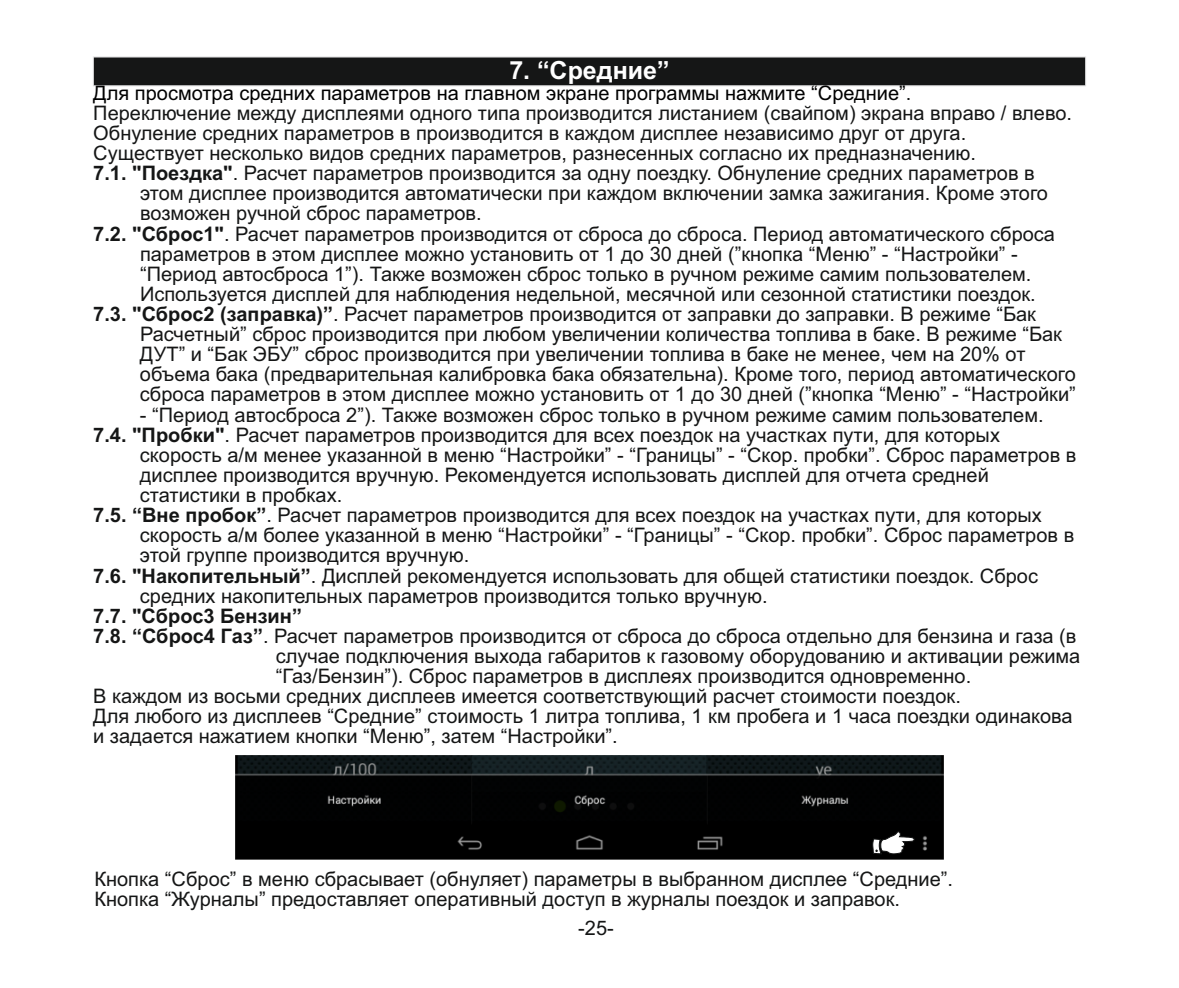
<style>
.page{position:relative;width:1179px;height:988px;background:#fff}
.page>*{position:absolute;margin:0;border:0;box-sizing:border-box;transform-origin:0 0}
.t1{font:700 25px "Arial";color:#fff}
.t2{font:20px/20px "Arial";color:#151616}
.t3{font:700 20px "Arial";color:#151616}
.s1{color:#000}
.s2{font-weight:700}
</style>
<div class="page">
<img style="left:235px;top:755px;width:709px;height:104px">
<svg style="left:93px;top:56px;width:993px;height:30px;background:#252626"></svg>
<svg style="left:872px;top:831px;width:43px;height:23px"></svg>
<p class="t1" style="left:509px;top:60px;width:162px">7. “Средние”</p>
<p class="t2" style="left:93px;top:84px;width:980px"><span class="s1">Для просмотра средних параметров на главном экране программы нажмите “Средние”</span>.<br>Переключение между дисплеями одного типа производится листанием (свайпом) экрана вправо / влево.<br>Обнуление средних параметров в производится в каждом дисплее независимо друг от друга.<br>Существует несколько видов средних параметров, разнесенных согласно их предназначению.<br><span class="s2">7.1. "Поездка"</span>. Расчет параметров производится за одну поездку. Обнуление средних параметров в</p>
<p class="t2" style="left:140px;top:185px;width:909px">этом дисплее производится автоматически при каждом включении замка зажигания. Кроме этого</p>
<p class="t2" style="left:140px;top:205px;width:343px">возможен ручной сброс параметров.</p>
<p class="t2" style="left:93px;top:225px;width:963px"><span class="s2">7.2. "Сброс1"</span>. Расчет параметров производится от сброса до сброса. Период автоматического сброса</p>
<p class="t2" style="left:140px;top:245px;width:879px">параметров в этом дисплее можно установить от 1 до 30 дней (”кнопка “Меню” - “Настройки” -</p>
<p class="t2" style="left:140px;top:265px;width:893px">“Период автосброса 1”). Также возможен сброс только в ручном режиме самим пользователем.</p>
<p class="t2" style="left:140px;top:286px;width:897px">Используется дисплей для наблюдения недельной, месячной или сезонной статистики поездок.</p>
<p class="t2" style="left:93px;top:306px;width:944px"><span class="s2">7.3. "Сброс2 (заправка)”</span>. Расчет параметров производится от заправки до заправки. В режиме “Бак</p>
<p class="t2" style="left:140px;top:326px;width:923px">Расчетный” сброс производится при любом увеличении количества топлива в баке. В режиме “Бак</p>
<p class="t2" style="left:140px;top:346px;width:887px">ДУТ” и “Бак ЭБУ” сброс производится при увеличении топлива в баке не менее, чем на 20% от</p>
<p class="t2" style="left:140px;top:366px;width:937px">объема бака (предварительная калибровка бака обязательна). Кроме того, период автоматического</p>
<p class="t2" style="left:140px;top:386px;width:937px">сброса параметров в этом дисплее можно установить от 1 до 30 дней (”кнопка “Меню” - “Настройки”</p>
<p class="t2" style="left:93px;top:406px;width:952px;text-indent:47px">- “Период автосброса 2”). Также возможен сброс только в ручном режиме самим пользователем.<br><span class="s2">7.4. "Пробки"</span>. Расчет параметров производится для всех поездок на участках пути, для которых</p>
<p class="t2" style="left:140px;top:446px;width:938px">скорость а/м менее указанной в меню “Настройки” - “Границы” - “Скор. пробки”. Сброс параметров в</p>
<p class="t2" style="left:140px;top:467px;width:850px">дисплее производится вручную. Рекомендуется использовать дисплей для отчета средней</p>
<p class="t2" style="left:140px;top:487px;width:204px">статистики в пробках.</p>
<p class="t2" style="left:93px;top:507px;width:950px"><span class="s2">7.5. “Вне пробок”</span>. Расчет параметров производится для всех поездок на участках пути, для которых</p>
<p class="t2" style="left:140px;top:527px;width:936px">скорость а/м более указанной в меню “Настройки” - “Границы” - “Скор. пробки”. Сброс параметров в</p>
<p class="t2" style="left:140px;top:547px;width:331px">этой группе производится вручную.</p>
<p class="t2" style="left:93px;top:567px;width:946px"><span class="s2">7.6. "Накопительный”</span>. Дисплей рекомендуется использовать для общей статистики поездок. Сброс</p>
<p class="t2" style="left:140px;top:587px;width:629px">средних накопительных параметров производится только вручную.</p>
<p class="t3" style="left:93px;top:608px;width:210px">7.7. "Сброс3 Бензин”</p>
<p class="t2" style="left:93px;top:627px;width:985px"><span class="s2">7.8. “Сброс4 Газ”</span>. Расчет параметров производится от сброса до сброса отдельно для бензина и газа (в</p>
<p class="t2" style="left:276px;top:648px;width:806px">случае подключения выхода габаритов к газовому оборудованию и активации режима</p>
<p class="t2" style="left:276px;top:668px;width:697px">“Газ/Бензин”). Сброс параметров в дисплеях производится одновременно.</p>
<p class="t2" style="left:93px;top:688px;width:869px">В каждом из восьми средних дисплеев имеется соответствующий расчет стоимости поездок.</p>
<p class="t2" style="left:93px;top:708px;width:981px">Для любого из дисплеев “Средние” стоимость 1 литра топлива, 1 км пробега и 1 часа поездки одинакова</p>
<p class="t2" style="left:93px;top:728px;width:526px">и задается нажатием кнопки “Меню”, затем “Настройки”.</p>
<p class="t2" style="left:94px;top:870px;width:860px">Кнопка “Сброс” в меню сбрасывает (обнуляет) параметры в выбранном дисплее “Средние”.<br>Кнопка “Журналы” предоставляет оперативный доступ в журналы поездок и заправок.</p>
<p class="t2" style="left:578px;top:919px;width:37px">-25-</p>
</div>
